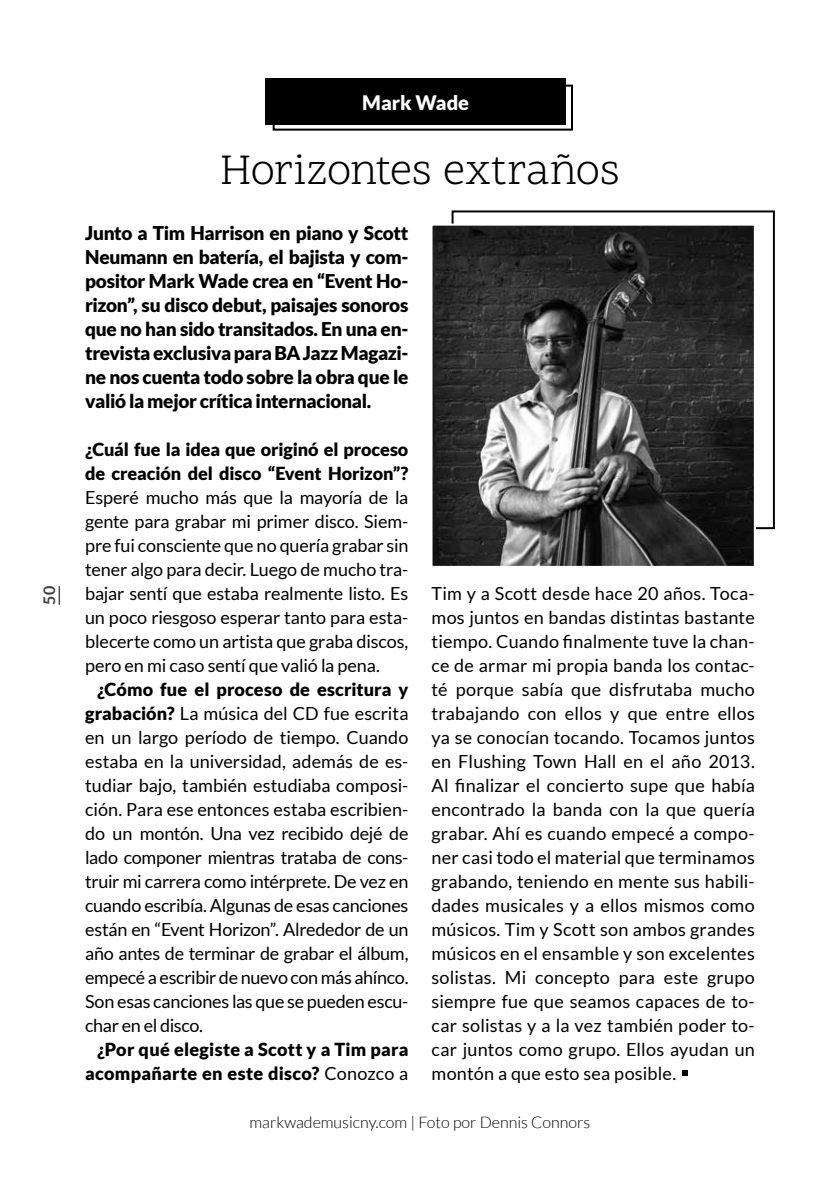
<style>
.page{position:relative;width:840px;height:1191px;background:#fff}
.page>*{position:absolute;margin:0;border:0;box-sizing:border-box;transform-origin:0 0}
.t1{font:44px "Scope One";letter-spacing:-.01em;color:#000}
.t2{font:900 20px "Lato";color:#fff}
.t3{font:900 19px/24px "Lato";letter-spacing:-.02em;color:#000;text-align:justify}
.t4{font:18px/24px "Lato";letter-spacing:-.005em;color:#000;text-align:justify}
.t5{font:900 18px/24px "Lato";color:#000}
.t6{font:300 16px "Lato";color:#000}
.t7{font:700 16px "Lato";color:#3c3c3b}
.s1{font-weight:900}
.s2{font-weight:400}
</style>
<div class="page">
<svg style="left:59px;top:586px;width:1px;height:19px"></svg>
<div style="left:272px;top:85px;width:300px;height:46px;border:2px solid #000"></div>
<div style="left:265px;top:79px;width:300px;height:46px;background:#000"></div>
<svg style="left:682px;top:1070px;width:5px;height:6px"></svg>
<img style="left:433px;top:227px;width:319px;height:338px">
<div style="left:430px;top:224px;width:325px;height:344px;border:2px solid #fff"></div>
<p class="t7" style="left:39px;top:605px;width:20px;rotate:-90deg">50</p>
<p class="t2" style="left:362px;top:90px;width:108px">Mark Wade</p>
<h1 class="t1" style="left:220px;top:144px;width:401px">Horizontes extraños</h1>
<p class="t3" style="left:85px;top:221px;width:324px">Junto a Tim Harrison en piano y Scott Neumann en batería, el bajista y com&shy;positor Mark Wade crea en “Event Ho&shy;rizon”, su disco debut, paisajes sonoros que no han sido transitados. En una en&shy;trevista exclusiva para BA Jazz Magazi&shy;ne nos cuenta todo sobre la obra que le valió la mejor crítica internacional.</p>
<p class="t5" style="left:85px;top:437px;width:324px">¿Cuál fue la idea que originó el proceso de creación del disco “Event Horizon”?</p>
<p class="t4" style="left:85px;top:485px;width:324px">Esperé mucho más que la mayoría de la gente para grabar mi primer disco. Siem&shy;pre fui consciente que no quería grabar sin tener algo para decir. Luego de mucho tra&shy;bajar sentí que estaba realmente listo. Es un poco riesgoso esperar tanto para esta&shy;blecerte como un artista que graba discos, pero en mi caso sentí que valió la pena.</p>
<p class="t4" style="left:85px;top:677px;width:325px;text-indent:12px"><span class="s1">¿Cómo fue el proceso de escritura y grabación?</span> La música del CD fue escrita en un largo período de tiempo. Cuando estaba en la universidad, además de es&shy;tudiar bajo, también estudiaba composi&shy;ción. Para ese entonces estaba escribien&shy;do un montón. Una vez recibido dejé de lado componer mientras trataba de cons&shy;truir mi carrera como intérprete. De vez en cuando escribía. Algunas de esas canciones están en “Event Horizon”. Alrededor de un año antes de terminar de grabar el álbum, empecé a escribir de nuevo con más ahínco.<br>Son esas canciones las que se pueden escu&shy;char en el disco.</p>
<p class="t5" style="left:85px;top:1037px;width:324px;text-align:right">¿Por qué elegiste a Scott y a Tim para acompañarte en este disco? <span class="s2">Conozco a</span></p>
<p class="t4" style="left:431px;top:581px;width:325px">Tim y a Scott desde hace 20 años. Toca&shy;mos juntos en bandas distintas bastante tiempo. Cuando finalmente tuve la chan&shy;ce de armar mi propia banda los contac&shy;té porque sabía que disfrutaba mucho trabajando con ellos y que entre ellos ya se conocían tocando. Tocamos juntos en Flushing Town Hall en el año 2013.<br>Al finalizar el concierto supe que había encontrado la banda con la que quería grabar. Ahí es cuando empecé a compo&shy;ner casi todo el material que terminamos grabando, teniendo en mente sus habili&shy;dades musicales y a ellos mismos como músicos. Tim y Scott son ambos grandes músicos en el ensamble y son excelentes solistas. Mi concepto para este grupo siempre fue que seamos capaces de to&shy;car solistas y a la vez también poder to&shy;car juntos como grupo. Ellos ayudan un montón a que esto sea posible.</p>
<p class="t6" style="left:249px;top:1112px;width:342px">markwademusicny.com | Foto por Dennis Connors</p>
</div>
